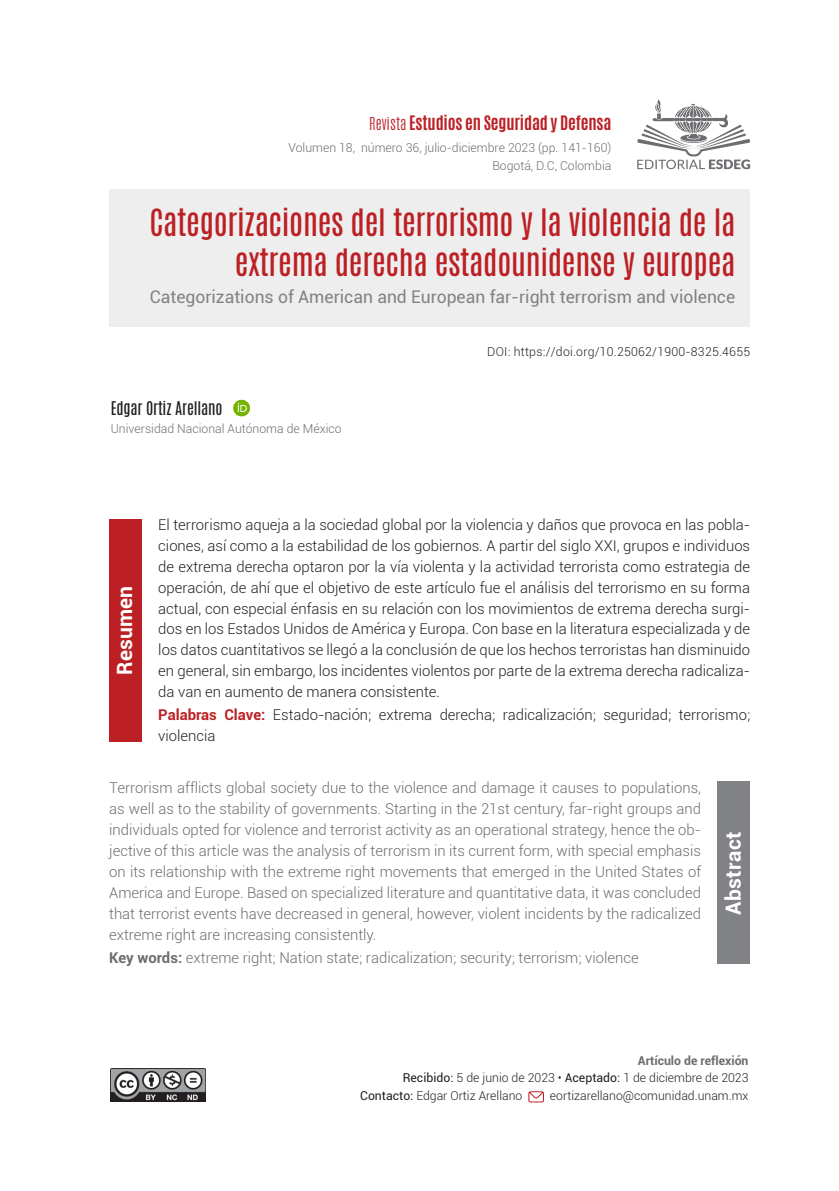
<style>
.page{position:relative;width:839px;height:1191px;background:#fff}
.page>*{position:absolute;margin:0;border:0;box-sizing:border-box;transform-origin:0 0}
.TITULO_ARTICULO{font:31.5px/40.2px "Antonio";letter-spacing:-.01em;color:#bc2024;text-align:right}
.t1{font:700 21px "Roboto";letter-spacing:.02em;color:#fff}
.t2{font:17.5px "Roboto";color:#808285}
.t3{font:700 16.62px "Antonio";letter-spacing:-.01em;color:#bc2024}
.AUTOR{font:15.75px "Antonio";letter-spacing:-.01em;color:#231f20}
.PARRAFOS{font:300 14.88px/20.8px "Roboto";color:#231f20;text-align:justify}
.PARRAFOS-2{font:300 14.88px/21px "Roboto";color:#6c6d70;text-align:justify}
.t4{font:300 12.25px "Roboto";color:#231f20}
.AUTOR-2{font:300 12.25px "Roboto";color:#6c6d70}
.t5{font:300 12.25px "Roboto";letter-spacing:.02em;color:#231f20}
.t6{font:700 12.25px "Roboto";color:#6c6d70}
.s1{font-weight:300;font-size:14.88px}
.s2{font-weight:700;color:#bc2024}
.s3{font-weight:700}
.s4{font-weight:400}
</style>
<div class="page">
<div style="left:109px;top:189px;width:640px;height:138px;background:#eeeeef"></div>
<svg style="left:528px;top:1091px;width:16px;height:11px"></svg>
<img style="left:111px;top:1068px;width:95px;height:33px">
<svg style="left:637px;top:99px;width:113px;height:71px"></svg>
<svg style="left:233px;top:399px;width:17px;height:17px"></svg>
<div style="left:109px;top:519px;width:33px;height:223px;background:#bc2024"></div>
<div style="left:716px;top:781px;width:33px;height:183px;background:#808285"></div>
<p class="t3" style="left:369px;top:110px;width:243px"><span class="s1">Revista</span> Estudios en Seguridad y Defensa</p>
<p class="AUTOR-2" style="left:288px;top:139px;width:324px">Volumen 18, número 36, julio-diciembre 2023 (pp. 141-160)</p>
<p class="AUTOR-2" style="left:492px;top:157px;width:120px">Bogotá, D.C, Colombia</p>
<p class="TITULO_ARTICULO" style="left:149px;top:203px;width:587px">Categorizaciones del terrorismo y la violencia de la extrema derecha estadounidense y europea</p>
<p class="t2" style="left:150px;top:285px;width:587px">Categorizations of American and European far-right terrorism and violence</p>
<p class="t5" style="left:487px;top:343px;width:264px">DOI: https://doi.org/10.25062/1900-8325.4655</p>
<p class="AUTOR" style="left:111px;top:397px;width:113px">Edgar Ortiz Arellano</p>
<p class="AUTOR-2" style="left:111px;top:420px;width:232px">Universidad Nacional Autónoma de México</p>
<p class="t1" style="left:110px;top:675px;width:91px;rotate:-90deg">Resumen</p>
<p class="PARRAFOS" style="left:158px;top:514px;width:593px">El terrorismo aqueja a la sociedad global por la violencia y daños que provoca en las pobla&shy;ciones, así como a la estabilidad de los gobiernos. A partir del siglo XXI, grupos e individuos de extrema derecha optaron por la vía violenta y la actividad terrorista como estrategia de operación, de ahí que el objetivo de este artículo fue el análisis del terrorismo en su forma actual, con especial énfasis en su relación con los movimientos de extrema derecha surgi&shy;dos en los Estados Unidos de América y Europa. Con base en la literatura especializada y de los datos cuantitativos se llegó a la conclusión de que los hechos terroristas han disminuido en general, sin embargo, los incidentes violentos por parte de la extrema derecha radicaliza&shy;da van en aumento de manera consistente.</p>
<p class="PARRAFOS" style="left:158px;top:704px;width:593px"><span class="s2">Palabras Clave:</span> Estado-nación; extrema derecha; radicalización; seguridad; terrorismo; violencia</p>
<p class="PARRAFOS-2" style="left:109px;top:776px;width:593px">Terrorism afflicts global society due to the violence and damage it causes to populations, as well as to the stability of governments. Starting in the 21st century, far-right groups and individuals opted for violence and terrorist activity as an operational strategy, hence the ob&shy;jective of this article was the analysis of terrorism in its current form, with special emphasis on its relationship with the extreme right movements that emerged in the United States of America and Europe. Based on specialized literature and quantitative data, it was concluded that terrorist events have decreased in general, however, violent incidents by the radicalized extreme right are increasing consistently.</p>
<p class="PARRAFOS-2" style="left:109px;top:947px;width:531px"><span class="s3">Key words:</span> extreme right; Nation state; radicalization; security; terrorism; violence</p>
<p class="t1" style="left:718px;top:915px;width:85px;rotate:-90deg">Abstract</p>
<p class="t6" style="left:637px;top:1052px;width:112px">Artículo de reflexión</p>
<p class="t4" style="left:402px;top:1069px;width:347px"><span class="s4">Recibido:</span> 5 de junio de 2023 • <span class="s4">Aceptado:</span> 1 de diciembre de 2023</p>
<p class="t4" style="left:360px;top:1087px;width:164px"><span class="s4">Contacto:</span> Edgar Ortiz Arellano</p>
<p class="t4" style="left:550px;top:1087px;width:200px">eortizarellano@comunidad.unam.mx</p>
</div>
